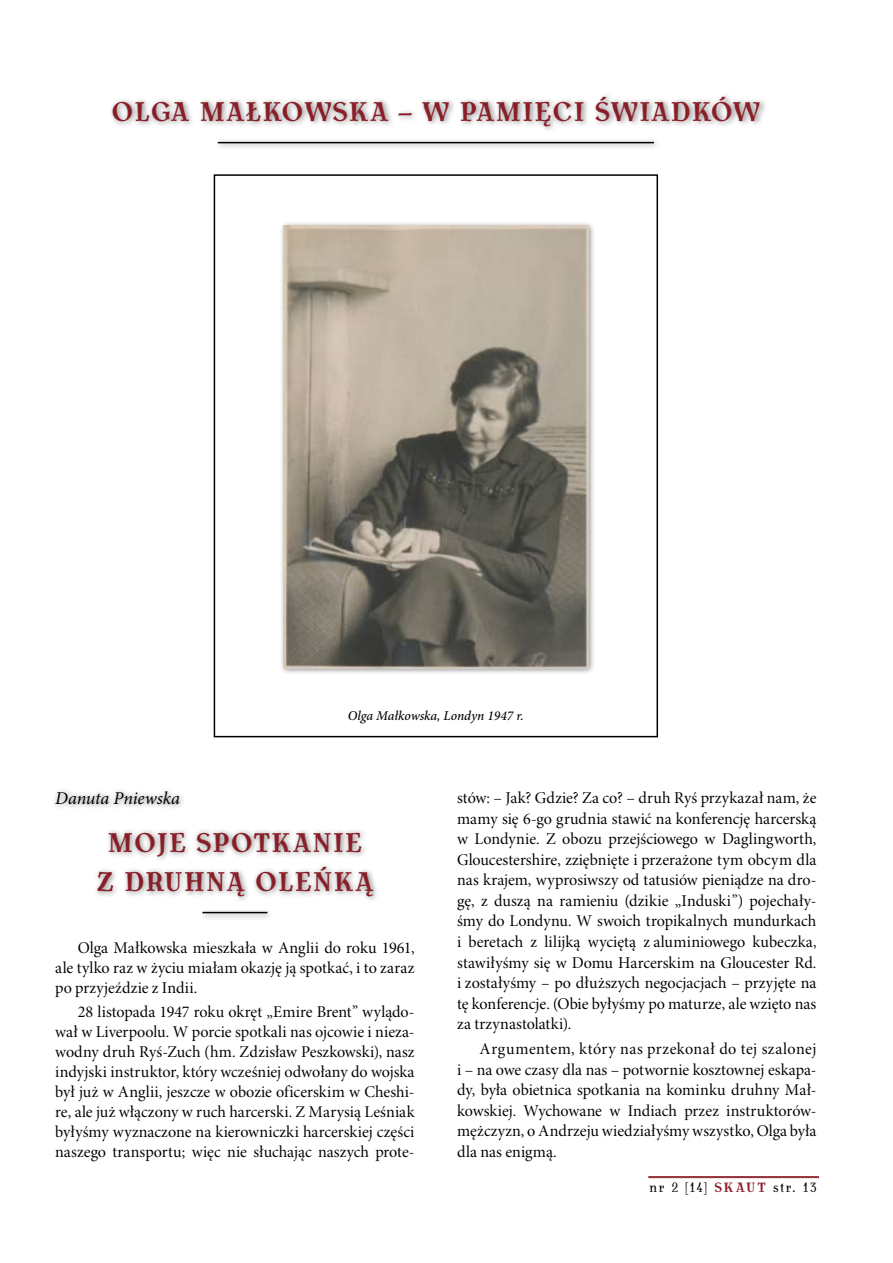
<style>
.page{position:relative;width:893px;height:1263px;background:#fff}
.page>*{position:absolute;margin:0;border:0;box-sizing:border-box;transform-origin:0 0}
.t1{font:700 27px/39px "Antykwa Torunska Cond";letter-spacing:.025em;color:#891e28}
.t2{font:italic 18px "Minion Pro";letter-spacing:-.01em;color:#000}
.t3{font:16.5px/20.5px "Minion Pro Subh";letter-spacing:.005em;color:#000;text-align:justify}
.t4{font:italic 500 13.5px "Minion Pro";color:#000}
.t5{font:13.5px "Antykwa Torunska Cond";letter-spacing:.125em;color:#000}
.s1{font-weight:700;color:#891b28}
</style>
<div class="page">
<hr style="left:648px;top:1176px;width:171px;height:1px;background:#891e28">
<hr style="left:648px;top:1177px;width:171px;height:1px;background:#891e28">
<div style="left:108px;top:92px;width:778px;height:88px;background:#000;opacity:.5"></div>
<hr style="left:218px;top:142px;width:436px;height:1px;background:#000">
<div style="left:51px;top:786px;width:380px;height:146px;background:#000;opacity:.5"></div>
<hr style="left:202px;top:912px;width:65px;height:1px;background:#000">
<div style="left:214px;top:174px;width:444px;height:563px;border:2px solid #000"></div>
<div style="left:279px;top:221px;width:322px;height:464px;background:#000;opacity:.5"></div>
<img style="left:284px;top:226px;width:304px;height:442px">
<h1 class="t1" style="left:111px;top:90px;width:650px">OLGA MAŁKOWSKA – W PAMIĘCI ŚWIADKÓW</h1>
<p class="t4" style="left:348px;top:706px;width:177px">Olga Małkowska, Londyn 1947 r.</p>
<p class="t2" style="left:55px;top:786px;width:126px">Danuta Pniewska</p>
<h1 class="t1" style="left:96px;top:821px;width:279px;text-indent:11px">MOJE SPOTKANIE<br>Z DRUHNĄ OLEŃKĄ</h1>
<p class="t3" style="left:55px;top:938px;width:361px;line-height:20px;text-indent:22px">Olga Małkowska mieszkała w Anglii do roku 1961, ale tylko raz w życiu miałam okazję ją spotkać, i to zaraz po przyjeździe z Indii.</p>
<p class="t3" style="left:55px;top:1002px;width:361px;line-height:20px;text-indent:22px">28 listopada 1947 roku okręt „Emire Brent” wylądo&shy;wał w Liverpoolu. W porcie spotkali nas ojcowie i nieza&shy;wodny druh Ryś-Zuch (hm. Zdzisław Peszkowski), nasz indyjski instruktor, który wcześniej odwołany do wojska był już w Anglii, jeszcze w obozie oficerskim w Cheshi&shy;re, ale już włączony w ruch harcerski. Z Marysią Leśniak byłyśmy wyznaczone na kierowniczki harcerskiej części naszego transportu; więc nie słuchając naszych prote-</p>
<p class="t3" style="left:457px;top:788px;width:361px">stów: – Jak? Gdzie? Za co? – druh Ryś przykazał nam, że mamy się 6-go grudnia stawić na konferencję harcerską w Londynie. Z obozu przejściowego w Daglingworth, Gloucestershire, zziębnięte i przerażone tym obcym dla nas krajem, wyprosiwszy od tatusiów pieniądze na dro&shy;gę, z duszą na ramieniu (dzikie „Induski”) pojechały&shy;śmy do Londynu. W swoich tropikalnych mundurkach i beretach z lilijką wyciętą z aluminiowego kubeczka, stawiłyśmy się w Domu Harcerskim na Gloucester Rd. i zostałyśmy – po dłuższych negocjacjach – przyjęte na tę konferencje. (Obie byłyśmy po maturze, ale wzięto nas za trzynastolatki).</p>
<p class="t3" style="left:457px;top:1039px;width:361px;text-indent:22px">Argumentem, który nas przekonał do tej szalonej i – na owe czasy dla nas – potwornie kosztownej eskapa&shy;dy, była obietnica spotkania na kominku druhny Mał&shy;kowskiej. Wychowane w Indiach przez instruktorów&shy;mężczyzn, o Andrzeju wiedziałyśmy wszystko, Olga była dla nas enigmą.</p>
<p class="t5" style="left:649px;top:1177px;width:168px">nr 2 [14] <span class="s1">SKAUT</span> str. 13</p>
</div>
